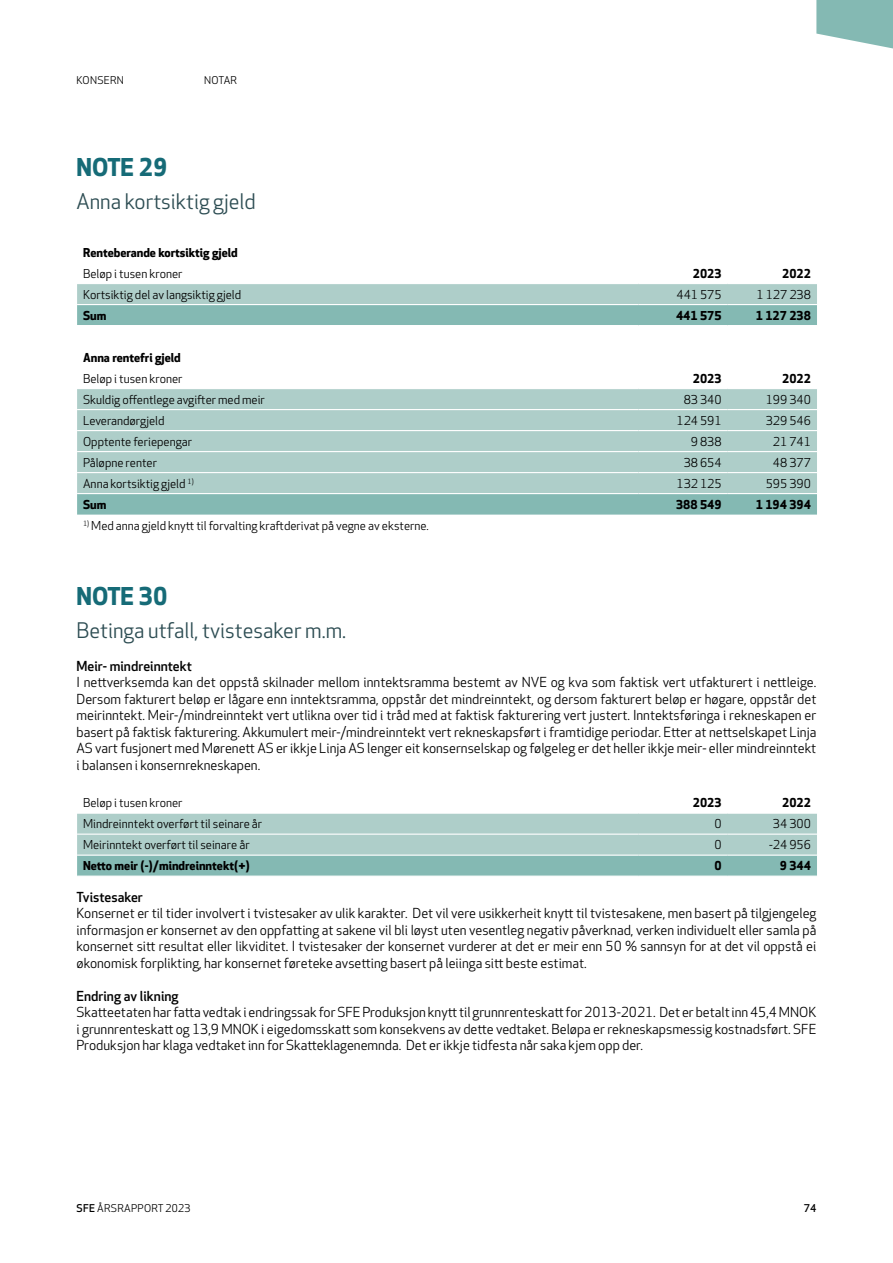
<style>
.page{position:relative;width:893px;height:1263px;background:#fff}
.page>*{position:absolute;margin:0;border:0;box-sizing:border-box;transform-origin:0 0}
.t1{font:700 24px "Apex New";color:#166b77}
.t2{font:21px "Apex New";color:#2d4d53}
.t3{font:13.5px/16.5px "Apex New";color:#000;text-align:justify}
.t4{font:500 13.5px "Apex New";color:#000}
.t5{font:12px "Apex New";color:#000}
.t6{font:700 12px "Apex New";color:#000}
.t7{font:10.5px "Apex New";letter-spacing:.025em;color:#000}
.t8{font:500 10.5px "Apex New";color:#000}
.s1{font-weight:500}
</style>
<div class="page">
<svg style="left:816px;top:0;width:77px;height:49px"></svg>
<svg style="left:77px;top:814px;width:740px;height:61px;background:#a0c7c1"></svg>
<hr style="left:77px;top:833px;width:561px;height:2px;background:#fff">
<hr style="left:638px;top:833px;width:90px;height:2px;background:#fff">
<hr style="left:728px;top:833px;width:89px;height:2px;background:#fff">
<hr style="left:77px;top:854px;width:561px;height:2px;background:#fff">
<hr style="left:638px;top:854px;width:90px;height:2px;background:#fff">
<hr style="left:728px;top:854px;width:89px;height:2px;background:#fff">
<svg style="left:77px;top:284px;width:740px;height:209px;fill:#aecec9"></svg>
<div style="left:77px;top:305px;width:740px;height:20px;background:#84b9b3"></div>
<svg style="left:77px;top:494px;width:740px;height:21px;background:#87bab5"></svg>
<hr style="left:78px;top:346px;width:560px;height:1px;background:#fff">
<hr style="left:638px;top:346px;width:90px;height:1px;background:#fff">
<hr style="left:728px;top:346px;width:88px;height:1px;background:#fff">
<hr style="left:78px;top:367px;width:560px;height:1px;background:#fff">
<hr style="left:638px;top:367px;width:90px;height:1px;background:#fff">
<hr style="left:728px;top:367px;width:88px;height:1px;background:#fff">
<hr style="left:77px;top:409px;width:561px;height:1px;background:#fff">
<hr style="left:638px;top:409px;width:90px;height:1px;background:#fff">
<hr style="left:728px;top:409px;width:89px;height:1px;background:#fff">
<hr style="left:77px;top:430px;width:561px;height:1px;background:#fff">
<hr style="left:638px;top:430px;width:90px;height:1px;background:#fff">
<hr style="left:728px;top:430px;width:89px;height:1px;background:#fff">
<hr style="left:77px;top:451px;width:561px;height:1px;background:#fff">
<hr style="left:638px;top:451px;width:90px;height:1px;background:#fff">
<hr style="left:728px;top:451px;width:89px;height:1px;background:#fff">
<hr style="left:77px;top:472px;width:561px;height:1px;background:#fff">
<hr style="left:638px;top:472px;width:90px;height:1px;background:#fff">
<hr style="left:728px;top:472px;width:89px;height:1px;background:#fff">
<hr style="left:77px;top:388px;width:561px;height:1px;background:#fff">
<hr style="left:638px;top:388px;width:90px;height:1px;background:#fff">
<hr style="left:728px;top:388px;width:90px;height:1px;background:#fff">
<hr style="left:77px;top:304px;width:561px;height:1px;background:#fff">
<hr style="left:638px;top:304px;width:90px;height:1px;background:#fff">
<hr style="left:728px;top:304px;width:89px;height:1px;background:#fff">
<hr style="left:77px;top:325px;width:561px;height:1px;background:#fff">
<hr style="left:638px;top:325px;width:90px;height:1px;background:#fff">
<hr style="left:728px;top:325px;width:90px;height:1px;background:#fff">
<p class="t7" style="left:77px;top:74px;width:49px">KONSERN</p>
<p class="t7" style="left:204px;top:74px;width:34px">NOTAR</p>
<h1 class="t1" style="left:77px;top:149px;width:93px">NOTE 29</h1>
<h2 class="t2" style="left:77px;top:188px;width:181px">Anna kortsiktig gjeld</h2>
<p class="t6" style="left:83px;top:243px;width:156px">Renteberande kortsiktig gjeld</p>
<p class="t5" style="left:83px;top:266px;width:101px">Beløp i tusen kroner</p>
<p class="t6" style="left:693px;top:264px;width:30px">2023</p>
<p class="t6" style="left:782px;top:264px;width:30px">2022</p>
<p class="t5" style="left:83px;top:287px;width:160px">Kortsiktig del av langsiktig gjeld</p>
<p class="t5" style="left:676px;top:287px;width:47px">441 575</p>
<p class="t5" style="left:756px;top:287px;width:56px">1 127 238</p>
<p class="t6" style="left:83px;top:306px;width:25px">Sum</p>
<p class="t6" style="left:676px;top:306px;width:47px">441 575</p>
<p class="t6" style="left:756px;top:306px;width:57px">1 127 238</p>
<p class="t6" style="left:83px;top:348px;width:99px">Anna rentefri gjeld</p>
<p class="t5" style="left:83px;top:371px;width:101px">Beløp i tusen kroner</p>
<p class="t6" style="left:693px;top:369px;width:30px">2023</p>
<p class="t6" style="left:782px;top:369px;width:30px">2022</p>
<p class="t5" style="left:83px;top:392px;width:183px">Skuldig offentlege avgifter med meir</p>
<p class="t5" style="left:684px;top:392px;width:40px">83 340</p>
<p class="t5" style="left:766px;top:392px;width:47px">199 340</p>
<p class="t5" style="left:83px;top:413px;width:83px">Leverandørgjeld</p>
<p class="t5" style="left:676px;top:413px;width:47px">124 591</p>
<p class="t5" style="left:766px;top:413px;width:47px">329 546</p>
<p class="t5" style="left:83px;top:434px;width:110px">Opptente feriepengar</p>
<p class="t5" style="left:691px;top:434px;width:32px">9 838</p>
<p class="t5" style="left:773px;top:434px;width:40px">21 741</p>
<p class="t5" style="left:83px;top:455px;width:75px">Påløpne renter</p>
<p class="t5" style="left:684px;top:455px;width:40px">38 654</p>
<p class="t5" style="left:773px;top:455px;width:40px">48 377</p>
<p class="t5" style="left:83px;top:476px;width:112px">Anna kortsiktig gjeld <sup>1)</sup></p>
<p class="t5" style="left:676px;top:476px;width:47px">132 125</p>
<p class="t5" style="left:766px;top:476px;width:47px">595 390</p>
<p class="t6" style="left:83px;top:495px;width:25px">Sum</p>
<p class="t6" style="left:676px;top:495px;width:47px">388 549</p>
<p class="t6" style="left:756px;top:495px;width:57px">1 194 394</p>
<p class="t5" style="left:83px;top:518px;width:347px"><sup>1)</sup> Med anna gjeld knytt til forvalting kraftderivat på vegne av eksterne.</p>
<h1 class="t1" style="left:77px;top:578px;width:93px">NOTE 30</h1>
<h2 class="t2" style="left:77px;top:617px;width:271px">Betinga utfall, tvistesaker m.m.</h2>
<p class="t4" style="left:77px;top:657px;width:117px">Meir- mindreinntekt</p>
<p class="t3" style="left:77px;top:674px;width:741px">I nettverksemda kan det oppstå skilnader mellom inntektsramma bestemt av NVE og kva som faktisk vert utfakturert i nettleige.<br>Dersom fakturert beløp er lågare enn inntektsramma, oppstår det mindreinntekt, og dersom fakturert beløp er høgare, oppstår det meirinntekt. Meir-/mindreinntekt vert utlikna over tid i tråd med at faktisk fakturering vert justert. Inntektsføringa i rekneskapen er basert på faktisk fakturering. Akkumulert meir-/mindreinntekt vert rekneskapsført i framtidige periodar. Etter at nettselskapet Linja AS vart fusjonert med Mørenett AS er ikkje Linja AS lenger eit konsernselskap og følgeleg er det heller ikkje meir- eller mindreinntekt i balansen i konsernrekneskapen.</p>
<p class="t5" style="left:83px;top:795px;width:101px">Beløp i tusen kroner</p>
<p class="t6" style="left:693px;top:794px;width:30px">2023</p>
<p class="t6" style="left:782px;top:794px;width:30px">2022</p>
<p class="t5" style="left:83px;top:816px;width:181px">Mindreinntekt overført til seinare år</p>
<p class="t5" style="left:714px;top:816px;width:9px">0</p>
<p class="t5" style="left:773px;top:816px;width:40px">34 300</p>
<p class="t5" style="left:83px;top:837px;width:168px">Meirinntekt overført til seinare år</p>
<p class="t5" style="left:714px;top:837px;width:9px">0</p>
<p class="t5" style="left:769px;top:837px;width:43px">-24 956</p>
<p class="t6" style="left:83px;top:857px;width:168px">Netto meir (-)/mindreinntekt(+)</p>
<p class="t6" style="left:714px;top:857px;width:9px">0</p>
<p class="t6" style="left:780px;top:857px;width:33px">9 344</p>
<p class="t4" style="left:77px;top:888px;width:68px">Tvistesaker</p>
<p class="t3" style="left:77px;top:905px;width:741px">Konsernet er til tider involvert i tvistesaker av ulik karakter. Det vil vere usikkerheit knytt til tvistesakene, men basert på tilgjengeleg informasjon er konsernet av den oppfatting at sakene vil bli løyst uten vesentleg negativ påverknad, verken individuelt eller samla på konsernet sitt resultat eller likviditet. I tvistesaker der konsernet vurderer at det er meir enn 50 % sannsyn for at det vil oppstå ei økonomisk forplikting, har konsernet føreteke avsetting basert på leiinga sitt beste estimat.</p>
<p class="t4" style="left:77px;top:987px;width:104px">Endring av likning</p>
<p class="t3" style="left:77px;top:1004px;width:741px">Skatteetaten har fatta vedtak i endringssak for SFE Produksjon knytt til grunnrenteskatt for 2013-2021. Det er betalt inn 45,4 MNOK i grunnrenteskatt og 13,9 MNOK i eigedomsskatt som konsekvens av dette vedtaket. Beløpa er rekneskapsmessig kostnadsført. SFE Produksjon har klaga vedtaket inn for Skatteklagenemnda. Det er ikkje tidfesta når saka kjem opp der.</p>
<p class="t7" style="left:77px;top:1202px;width:115px"><span class="s1">SFE</span> ÅRSRAPPORT 2023</p>
<p class="t8" style="left:804px;top:1201px;width:14px">74</p>
</div>
